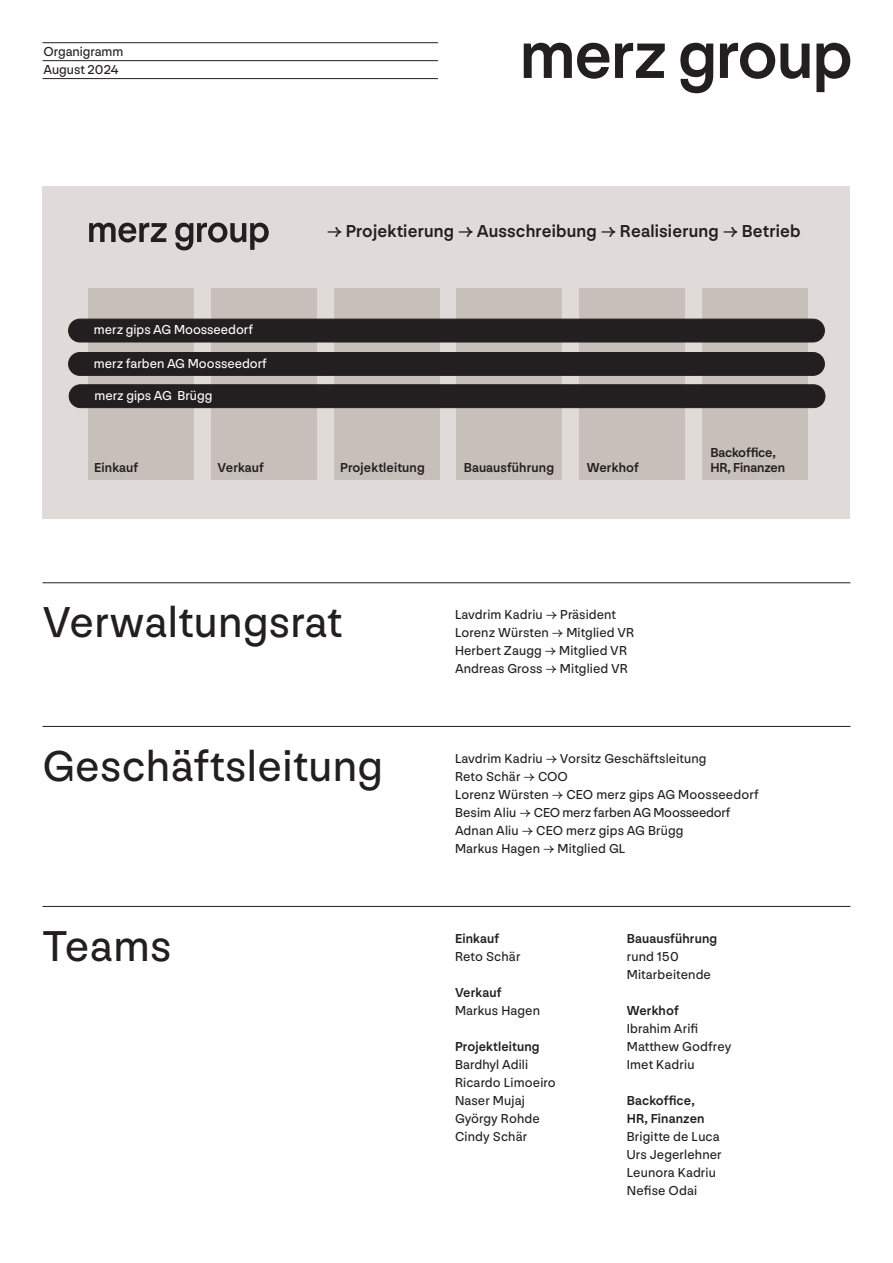
<style>
.page{position:relative;width:893px;height:1263px;background:#fff}
.page>*{position:absolute;margin:0;border:0;box-sizing:border-box;transform-origin:0 0}
.t1{font:45px "NN Nouvelle Grotesk";letter-spacing:.01em;color:#231f20}
.t2{font:500 18px "NN Nouvelle Grotesk";letter-spacing:.01em;color:#231f20}
.t3{font:13.5px/18px "NN Nouvelle Grotesk";letter-spacing:.01em;color:#231f20}
.t4{font:500 13.5px "NN Nouvelle Grotesk";letter-spacing:.01em;color:#231f20}
.t5{font:13.5px "NN Nouvelle Grotesk";color:#fff}
.t6{font:500 13.5px/15.3px "NN Nouvelle Grotesk";letter-spacing:-.01em;color:#231f20}
.s1{font-weight:500}
</style>
<div class="page">
<hr style="left:43px;top:582px;width:807px;height:1px;background:#231f20">
<hr style="left:43px;top:906px;width:807px;height:1px;background:#231f20">
<hr style="left:43px;top:726px;width:807px;height:1px;background:#231f20">
<hr style="left:43px;top:42px;width:395px;height:1px;background:#231f20">
<hr style="left:43px;top:60px;width:395px;height:1px;background:#231f20">
<hr style="left:43px;top:78px;width:395px;height:1px;background:#231f20">
<svg style="left:524px;top:43px;width:85px;height:36px"></svg>
<svg style="left:615px;top:42px;width:50px;height:36px"></svg>
<svg style="left:680px;top:43px;width:33px;height:50px"></svg>
<svg style="left:720px;top:42px;width:89px;height:37px"></svg>
<svg style="left:816px;top:43px;width:34px;height:49px"></svg>
<div style="left:43px;top:187px;width:807px;height:332px;background:#e0dbd8"></div>
<div style="left:88px;top:288px;width:106px;height:192px;background:#c7bfb9"></div>
<div style="left:211px;top:288px;width:106px;height:192px;background:#c7bfb9"></div>
<div style="left:334px;top:288px;width:106px;height:192px;background:#c7bfb9"></div>
<div style="left:456px;top:288px;width:106px;height:192px;background:#c7bfb9"></div>
<div style="left:579px;top:288px;width:106px;height:192px;background:#c7bfb9"></div>
<div style="left:702px;top:288px;width:106px;height:192px;background:#c7bfb9"></div>
<svg style="left:89px;top:222px;width:78px;height:20px"></svg>
<svg style="left:175px;top:222px;width:94px;height:28px"></svg>
<div style="left:69px;top:319px;width:755px;height:23px;background:#231f20;border-radius:11px"></div>
<div style="left:68px;top:319px;width:757px;height:23px;border:1px solid #231f20;border-radius:11px"></div>
<div style="left:69px;top:352px;width:755px;height:23px;background:#231f20;border-radius:11px"></div>
<div style="left:68px;top:352px;width:757px;height:24px;border:1px solid #231f20;border-radius:11px"></div>
<div style="left:69px;top:385px;width:756px;height:23px;background:#231f20;border-radius:11px"></div>
<div style="left:69px;top:385px;width:756px;height:23px;border:1px solid #231f20;border-radius:11px"></div>
<p class="t3" style="left:44px;top:43px;width:81px">Organigramm</p>
<p class="t3" style="left:44px;top:60px;width:77px">August 2024</p>
<p class="t5" style="left:94px;top:322px;width:161px">merz gips AG Moosseedorf</p>
<p class="t5" style="left:94px;top:355px;width:175px">merz farben AG Moosseedorf</p>
<p class="t5" style="left:95px;top:387px;width:119px">merz gips AG Brügg</p>
<p class="t2" style="left:327px;top:220px;width:476px">→ Projektierung → Ausschreibung → Realisierung → Betrieb</p>
<p class="t4" style="left:94px;top:460px;width:46px">Einkauf</p>
<p class="t4" style="left:218px;top:460px;width:48px">Verkauf</p>
<p class="t4" style="left:340px;top:460px;width:86px">Projektleitung</p>
<p class="t4" style="left:464px;top:460px;width:92px">Bauausführung</p>
<p class="t4" style="left:587px;top:460px;width:53px">Werkhof</p>
<p class="t1" style="left:43px;top:596px;width:301px">Verwaltungsrat</p>
<p class="t3" style="left:455px;top:605px;width:181px">Lavdrim Kadriu → Präsident<br>Lorenz Würsten → Mitglied VR<br>Herbert Zaugg → Mitglied VR<br>Andreas Gross → Mitglied VR</p>
<p class="t6" style="left:710px;top:445px;width:76px">Backoffice,<br>HR, Finanzen</p>
<p class="t1" style="left:43px;top:740px;width:342px">Geschäftsleitung</p>
<p class="t1" style="left:43px;top:920px;width:130px">Teams</p>
<p class="t3" style="left:455px;top:749px;width:305px">Lavdrim Kadriu → Vorsitz Geschäftsleitung<br>Reto Schär → COO<br>Lorenz Würsten → CEO merz gips AG Moosseedorf Besim Aliu → CEO merz farben AG Moosseedorf Adnan Aliu → CEO merz gips AG Brügg</p>
<p class="t3" style="left:455px;top:839px;width:172px">Markus Hagen → Mitglied GL</p>
<p class="t3" style="left:455px;top:929px;width:67px"><span class="s1">Einkauf<br></span>Reto Schär</p>
<p class="t3" style="left:455px;top:983px;width:87px"><span class="s1">Verkauf<br></span>Markus Hagen</p>
<p class="t3" style="left:455px;top:1037px;width:102px"><span class="s1">Projektleitung<br></span>Bardhyl Adili<br>Ricardo Limoeiro</p>
<p class="t3" style="left:455px;top:1091px;width:86px">Naser Mujaj<br>György Rohde<br>Cindy Schär</p>
<p class="t3" style="left:627px;top:929px;width:92px"><span class="s1">Bauausführung </span>rund 150<br>Mitarbeitende</p>
<p class="t3" style="left:627px;top:1001px;width:73px"><span class="s1">Werkhof<br></span>Ibrahim Arifi</p>
<p class="t3" style="left:627px;top:1037px;width:106px">Matthew Godfrey</p>
<p class="t3" style="left:627px;top:1055px;width:69px">Imet Kadriu</p>
<p class="t4" style="left:627px;top:1092px;width:69px">Backoffice,</p>
<p class="t4" style="left:627px;top:1110px;width:79px">HR, Finanzen</p>
<p class="t3" style="left:627px;top:1127px;width:94px">Brigitte de Luca</p>
<p class="t3" style="left:627px;top:1145px;width:96px">Urs Jegerlehner<br>Leunora Kadriu</p>
<p class="t3" style="left:627px;top:1181px;width:72px">Nefise Odai</p>
</div>
